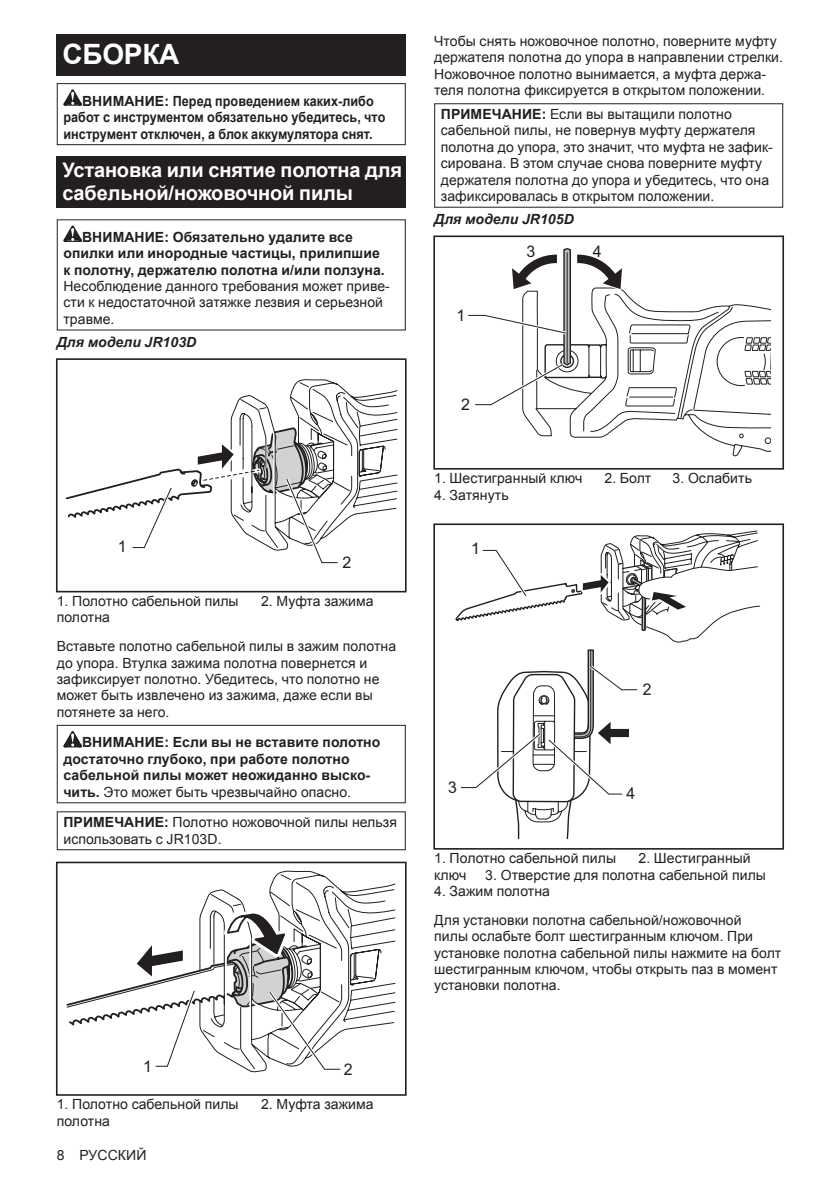
<style>
.page{position:relative;width:840px;height:1191px;background:#fff}
.page>*{position:absolute;margin:0;border:0;box-sizing:border-box;transform-origin:0 0}
.t1{font:700 28px "Arial";letter-spacing:-.01em;color:#fff}
.t2{font:700 20px/23.4px "Arial";letter-spacing:-.01em;color:#fff}
.t3{font:16px "Arial";color:#231f20}
.t4{font:14px/16.4px "Arial";letter-spacing:.005em;color:#231f20}
.t5{font:700 14px/16.4px "Arial";letter-spacing:.005em;color:#231f20}
.t6{font:italic 700 14px "Arial";letter-spacing:.005em;color:#231f20}
.s1{font-weight:400}
.s2{font-weight:700}
</style>
<div class="page">
<div style="left:57px;top:34px;width:348px;height:41px;background:#231f20"></div>
<svg style="left:63px;top:89px;width:19px;height:17px"></svg>
<div style="left:57px;top:83px;width:348px;height:62px;border:1px solid #231f20"></div>
<div style="left:57px;top:156px;width:348px;height:52px;background:#231f20"></div>
<svg style="left:63px;top:225px;width:19px;height:17px"></svg>
<div style="left:56px;top:358px;width:350px;height:234px;border:2px solid #231f20"></div>
<svg style="left:65px;top:379px;width:332px;height:185px"></svg>
<svg style="left:63px;top:731px;width:19px;height:16px"></svg>
<div style="left:57px;top:725px;width:348px;height:78px;border:1px solid #231f20"></div>
<div style="left:57px;top:811px;width:348px;height:39px;border:1px solid #231f20"></div>
<div style="left:56px;top:861px;width:350px;height:234px;border:2px solid #231f20"></div>
<svg style="left:65px;top:861px;width:330px;height:211px"></svg>
<div style="left:434px;top:103px;width:348px;height:105px;border:1px solid #231f20"></div>
<svg style="left:536px;top:304px;width:234px;height:153px"></svg>
<svg style="left:468px;top:248px;width:264px;height:184px"></svg>
<div style="left:433px;top:235px;width:350px;height:234px;border:2px solid #231f20"></div>
<div style="left:433px;top:523px;width:350px;height:326px;border:2px solid #231f20"></div>
<svg style="left:455px;top:530px;width:305px;height:310px"></svg>
<h1 class="t1" style="left:62px;top:35px;width:118px">СБОРКА</h1>
<p class="t5" style="left:63px;top:93px;width:323px;text-indent:19px">ВНИМАНИЕ: Перед проведением каких-либо работ с инструментом обязательно убедитесь, что инструмент отключен, а блок аккумулятора снят.</p>
<h2 class="t2" style="left:62px;top:158px;width:341px">Установка или снятие полотна для сабельной/ножовочной пилы</h2>
<p class="t5" style="left:63px;top:229px;width:323px;text-indent:19px">ВНИМАНИЕ: Обязательно удалите все опилки или инородные частицы, прилипшие к полотну, держателю полотна и/или ползуна.</p>
<p class="t4" style="left:63px;top:278px;width:328px">Несоблюдение данного требования может приве&shy;сти к недостаточной затяжке лезвия и серьезной травме.</p>
<p class="t6" style="left:57px;top:333px;width:141px">Для модели JR103D</p>
<p class="t3" style="left:118px;top:536px;width:10px">1</p>
<p class="t3" style="left:342px;top:551px;width:10px">2</p>
<p class="t4" style="left:57px;top:593px;width:183px">1. Полотно сабельной пилы</p>
<p class="t4" style="left:261px;top:593px;width:114px">2. Муфта зажима</p>
<p class="t4" style="left:57px;top:603px;width:341px;line-height:28.8px">полотна<br>Вставьте полотно сабельной пилы в зажим полотна</p>
<p class="t4" style="left:57px;top:654px;width:324px">до упора. Втулка зажима полотна повернется и зафиксирует полотно. Убедитесь, что полотно не может быть извлечено из зажима, даже если вы потянете за него.</p>
<p class="t5" style="left:63px;top:734px;width:318px;text-indent:19px">ВНИМАНИЕ: Если вы не вставите полотно достаточно глубоко, при работе полотно сабельной пилы может неожиданно выско&shy;чить. <span class="s1">Это может быть чрезвычайно опасно.</span></p>
<p class="t4" style="left:63px;top:814px;width:335px"><span class="s2">ПРИМЕЧАНИЕ:</span> Полотно ножовочной пилы нельзя использовать с JR103D.</p>
<p class="t3" style="left:143px;top:1055px;width:10px">1</p>
<p class="t3" style="left:344px;top:1059px;width:10px">2</p>
<p class="t4" style="left:57px;top:1096px;width:183px">1. Полотно сабельной пилы</p>
<p class="t4" style="left:261px;top:1096px;width:114px">2. Муфта зажима</p>
<p class="t4" style="left:57px;top:1112px;width:55px">полотна</p>
<p class="t4" style="left:57px;top:1147px;width:91px">8 РУССКИЙ</p>
<p class="t4" style="left:434px;top:33px;width:350px">Чтобы снять ножовочное полотно, поверните муфту держателя полотна до упора в направлении стрелки.<br>Ножовочное полотно вынимается, а муфта держа&shy;теля полотна фиксируется в открытом положении.</p>
<p class="t4" style="left:440px;top:106px;width:333px"><span class="s2">ПРИМЕЧАНИЕ:</span> Если вы вытащили полотно сабельной пилы, не повернув муфту держателя полотна до упора, это значит, что муфта не зафик&shy;сирована. В этом случае снова поверните муфту держателя полотна до упора и убедитесь, что она зафиксировалась в открытом положении.</p>
<p class="t6" style="left:434px;top:210px;width:141px">Для модели JR105D</p>
<p class="t3" style="left:526px;top:241px;width:10px">3</p>
<p class="t3" style="left:592px;top:241px;width:10px">4</p>
<p class="t3" style="left:456px;top:305px;width:10px">1</p>
<p class="t3" style="left:461px;top:394px;width:10px">2</p>
<p class="t4" style="left:434px;top:470px;width:149px">1. Шестигранный ключ</p>
<p class="t4" style="left:604px;top:470px;width:48px">2. Болт</p>
<p class="t4" style="left:672px;top:470px;width:81px">3. Ослабить</p>
<p class="t4" style="left:434px;top:486px;width:76px">4. Затянуть</p>
<p class="t3" style="left:471px;top:538px;width:10px">1</p>
<p class="t4" style="left:434px;top:850px;width:183px">1. Полотно сабельной пилы</p>
<p class="t4" style="left:638px;top:850px;width:114px">2. Шестигранный</p>
<p class="t4" style="left:434px;top:866px;width:34px">ключ</p>
<p class="t4" style="left:485px;top:866px;width:282px">3. Отверстие для полотна сабельной пилы</p>
<p class="t4" style="left:434px;top:876px;width:309px;line-height:28.8px">4. Зажим полотна<br>Для установки полотна сабельной/ножовочной</p>
<p class="t4" style="left:434px;top:928px;width:348px">пилы ослабьте болт шестигранным ключом. При установке полотна сабельной пилы нажмите на болт шестигранным ключом, чтобы открыть паз в момент установки полотна.</p>
</div>
